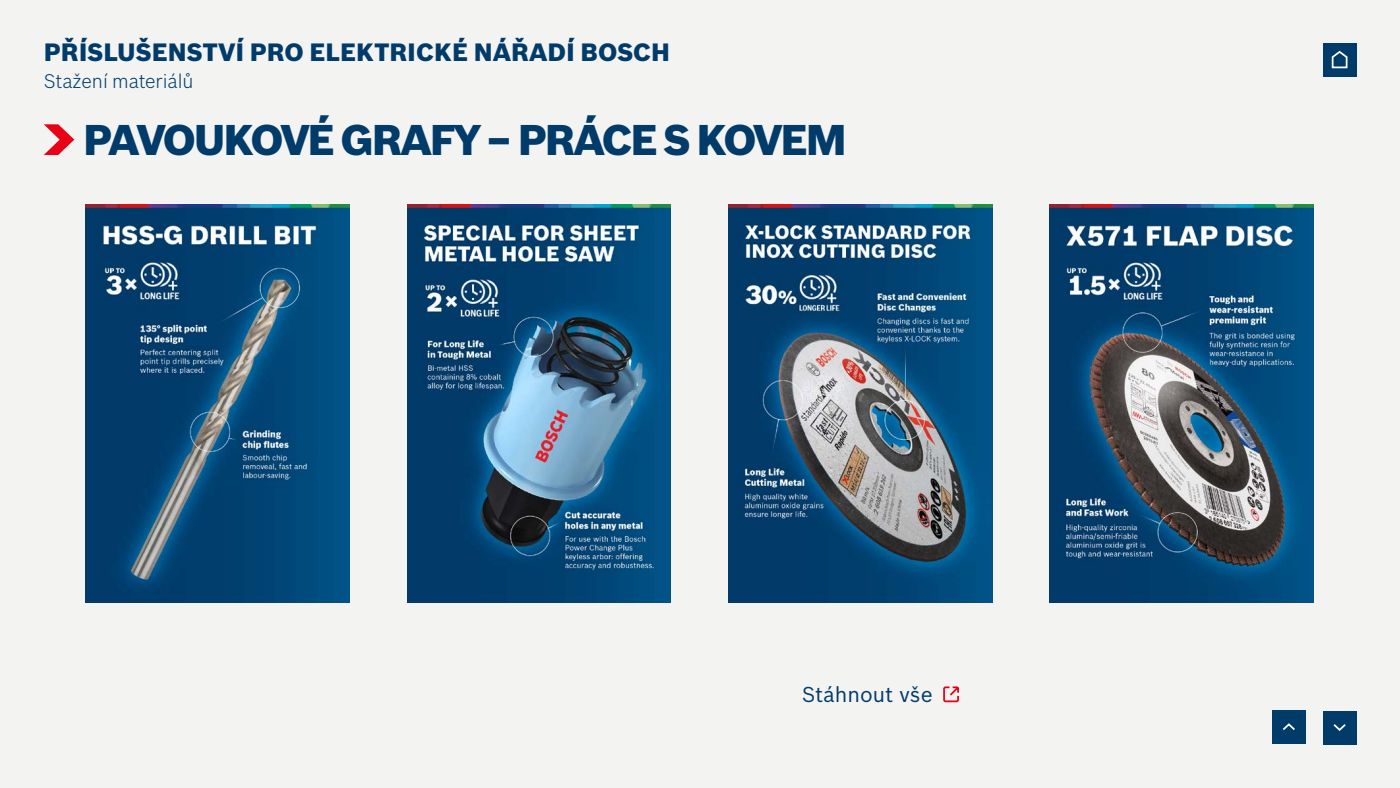
<style>
.page{position:relative;width:1400px;height:788px;background:#f3f3f2}
.page>*{position:absolute;margin:0;border:0;box-sizing:border-box;transform-origin:0 0}
.t1{font:900 42px "Bosch Sans";letter-spacing:-.05em;color:#003b6a}
.t2{font:900 24.5px "Bosch Sans";color:#003b6a}
.t3{font:21px "Bosch Sans";color:#003b6a}
.t4{font:300 19.25px "Bosch Sans";color:#003b6a}
</style>
<div class="page">
<div style="left:1323px;top:710px;width:33px;height:34px;background:#003b6a"></div>
<svg style="left:1333px;top:724px;width:13px;height:7px"></svg>
<div style="left:1323px;top:44px;width:33px;height:33px;background:#003b6a"></div>
<svg style="left:1331px;top:50px;width:17px;height:19px"></svg>
<div style="left:1272px;top:710px;width:34px;height:33px;background:#003b6a"></div>
<svg style="left:1282px;top:723px;width:13px;height:7px"></svg>
<svg style="left:44px;top:124px;width:30px;height:31px"></svg>
<svg style="left:943px;top:686px;width:16px;height:17px"></svg>
<img style="left:86px;top:205px;width:263px;height:398px">
<img style="left:407px;top:205px;width:264px;height:398px">
<img style="left:728px;top:205px;width:264px;height:398px">
<img style="left:1050px;top:205px;width:263px;height:398px">
<p class="t2" style="left:44px;top:34px;width:628px">PŘÍSLUŠENSTVÍ PRO ELEKTRICKÉ NÁŘADÍ BOSCH</p>
<p class="t4" style="left:44px;top:68px;width:151px">Stažení materiálů</p>
<h1 class="t1" style="left:83px;top:107px;width:765px">PAVOUKOVÉ GRAFY – PRÁCE S KOVEM</h1>
<p class="t3" style="left:802px;top:679px;width:132px">Stáhnout vše</p>
</div>
